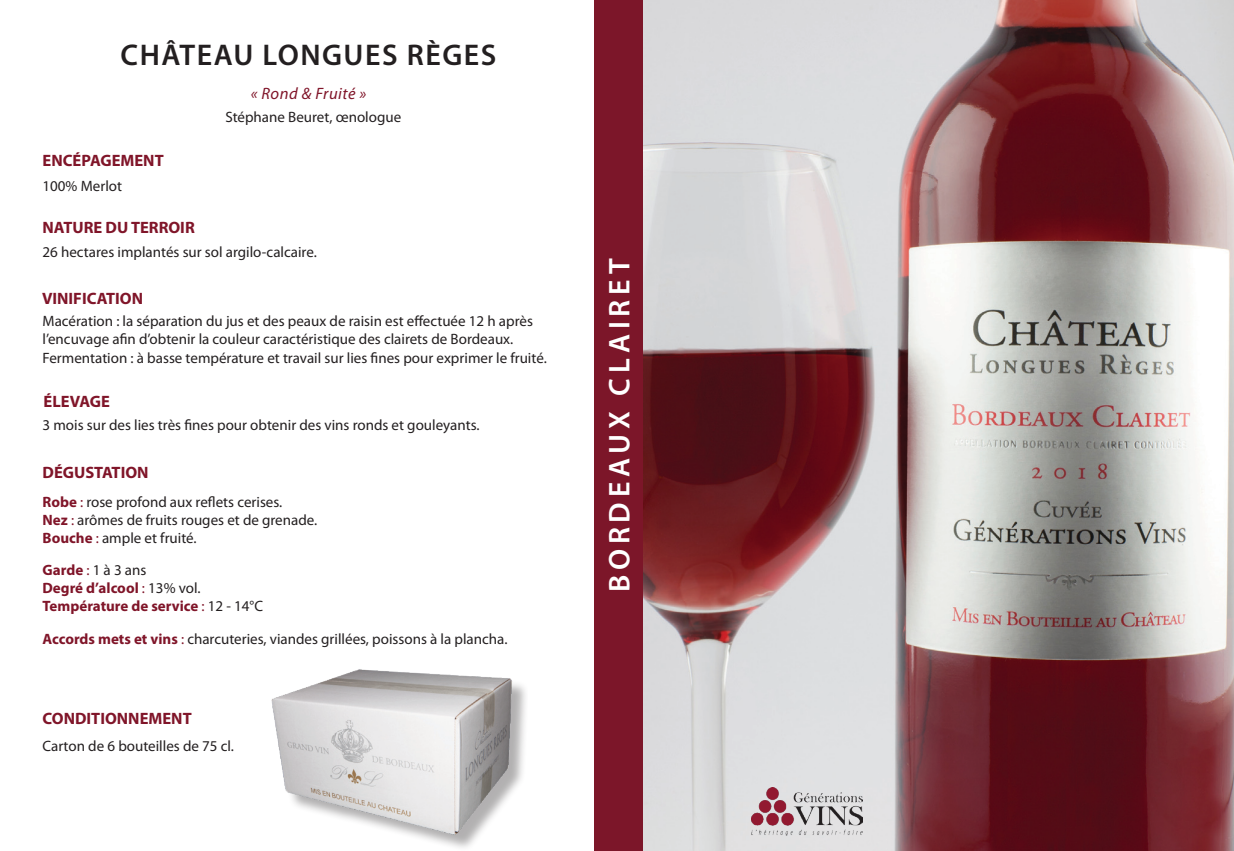
<style>
.page{position:relative;width:1234px;height:851px;background:#fff}
.page>*{position:absolute;margin:0;border:0;box-sizing:border-box;transform-origin:0 0}
.t1{font:600 30px "Myriad Pro";letter-spacing:.05em;color:#231f20}
.t2{font:600 30px "Myriad Pro";letter-spacing:.16em;color:#fff}
.t3{font:700 16.5px "Myriad Pro";color:#801529}
.t4{font:italic 16.5px "Myriad Pro";letter-spacing:.03em;color:#801529}
.t5{font:15px/18px "Myriad Pro";color:#231f20}
.t6{font:700 15px/18px "Myriad Pro";color:#801529}
.s1{font-weight:700;color:#801529}
.s2{color:#801529}
.s3{font-weight:400}
.s4{font-weight:400;color:#231f20}
</style>
<div class="page">
<img style="left:642px;top:0;width:591px;height:850px">
<div style="left:594px;top:0;width:48px;height:850px;background:#7c1629"></div>
<div style="left:273px;top:670px;width:254px;height:180px;background:#231f20;opacity:.35"></div>
<img style="left:271px;top:669px;width:245px;height:169px">
<img style="left:750px;top:787px;width:112px;height:48px">
<h1 class="t1" style="left:120px;top:36px;width:377px">CHÂTEAU LONGUES RÈGES</h1>
<p class="t4" style="left:251px;top:83px;width:117px">« Rond &amp; Fruité »</p>
<p class="t5" style="left:225px;top:107px;width:177px">Stéphane Beuret, œnologue</p>
<p class="t3" style="left:43px;top:150px;width:123px">ENCÉPAGEMENT</p>
<p class="t5" style="left:43px;top:177px;width:81px">100% Merlot</p>
<p class="t3" style="left:43px;top:217px;width:154px">NATURE DU TERROIR</p>
<p class="t5" style="left:43px;top:242px;width:276px">26 hectares implantés sur sol argilo-calcaire.</p>
<p class="t3" style="left:42px;top:287px;width:103px">VINIFICATION</p>
<p class="t5" style="left:43px;top:312px;width:505px">Macération : la séparation du jus et des peaux de raisin est effectuée 12 h après l’encuvage afin d’obtenir la couleur caractéristique des clairets de Bordeaux.<br>Fermentation : à basse température et travail sur lies fines pour exprimer le fruité.</p>
<p class="t3" style="left:44px;top:390px;width:68px">ÉLEVAGE</p>
<p class="t5" style="left:43px;top:416px;width:438px">3 mois sur des lies très fines pour obtenir des vins ronds et gouleyants.</p>
<p class="t3" style="left:43px;top:462px;width:107px">DÉGUSTATION</p>
<p class="t5" style="left:43px;top:492px;width:276px"><span class="s1">Robe</span> <span class="s2">:</span> rose profond aux reflets cerises.<br><span class="s1">Nez</span> <span class="s2">:</span> arômes de fruits rouges et de grenade.<br><span class="s1">Bouche</span> <span class="s2">:</span> ample et fruité.</p>
<p class="t6" style="left:43px;top:560px;width:222px">Garde <span class="s3">:</span> <span class="s4">1 à 3 ans<br></span>Degré d’alcool <span class="s3">:</span> <span class="s4">13% vol.<br></span>Température de service <span class="s3">:</span> <span class="s4">12 - 14°C</span></p>
<p class="t5" style="left:43px;top:629px;width:466px"><span class="s1">Accords mets et vins</span> <span class="s2">:</span> charcuteries, viandes grillées, poissons à la plancha.</p>
<p class="t3" style="left:43px;top:707px;width:151px">CONDITIONNEMENT</p>
<p class="t5" style="left:43px;top:736px;width:193px">Carton de 6 bouteilles de 75 cl.</p>
<h1 class="t2" style="left:600px;top:592px;width:335px;rotate:-90deg">BORDEAUX CLAIRET</h1>
</div>
